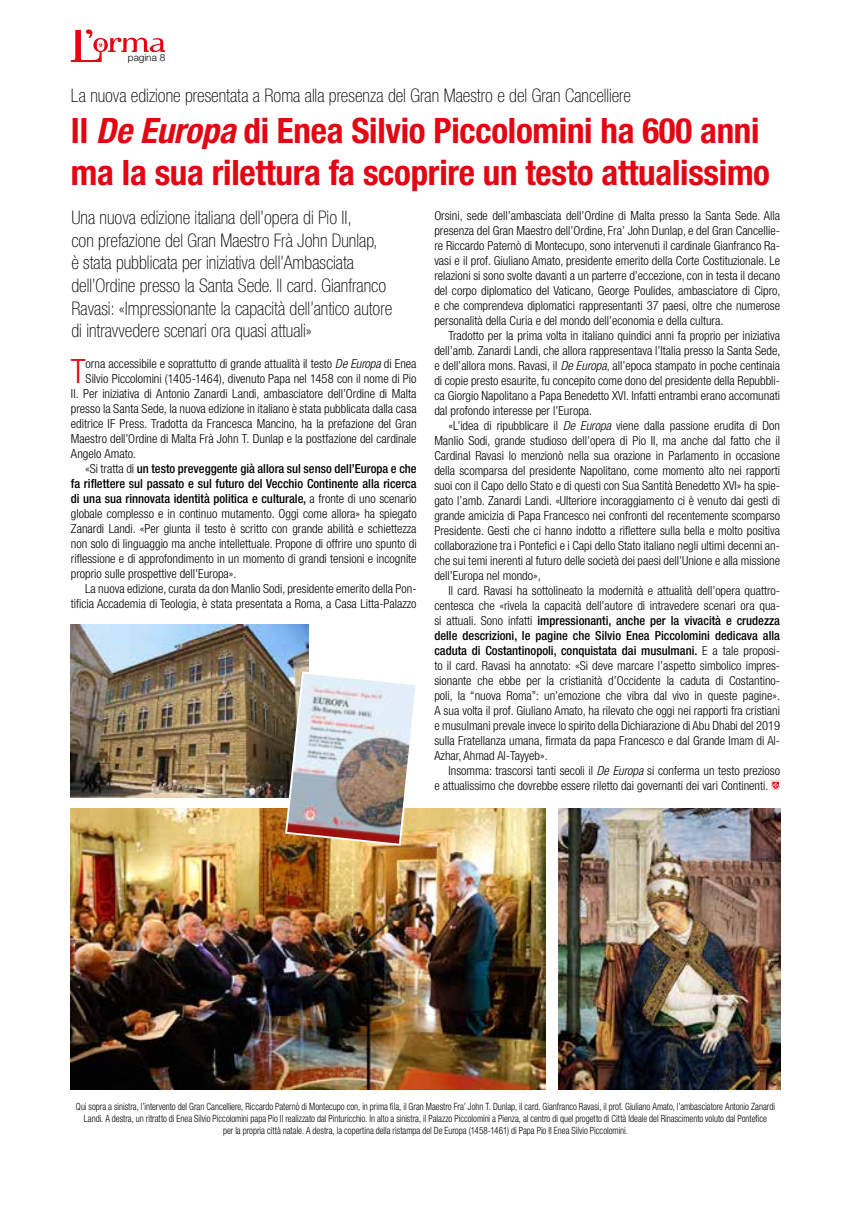
<style>
.page{position:relative;width:851px;height:1205px;background:#fff}
.page>*{position:absolute;margin:0;border:0;box-sizing:border-box;transform-origin:0 0}
.t1{font:700 condensed 35px/41.2px "Helvetica Neue LT Std";letter-spacing:-.01em;color:#e30613}
.t2{font:300 condensed 33.5px "Helvetica Neue LT Std";color:#e30613}
.t3{font:100 condensed 18.75px/22.5px "Helvetica Neue LT Std";color:#000}
.t4{font:300 condensed 12.5px/15px "Helvetica Neue LT Std";color:#000;text-align:justify}
.t5{font:500 condensed 12.5px "Helvetica Neue LT Std";color:#000}
.t6{font:300 condensed 10px/12px "Helvetica Neue LT Std";color:#000;text-align:center;scale:.9 1}
.t7{font:300 10px "Helvetica Neue LT Std";color:#000}
.s1{font-style:italic}
.s2{font-weight:500}
.s3{font-weight:300}
</style>
<div class="page">
<svg style="left:71px;top:29px;width:94px;height:33px"></svg>
<svg style="left:771px;top:781px;width:9px;height:9px"></svg>
<img style="left:71px;top:808px;width:474px;height:281px">
<img style="left:558px;top:808px;width:222px;height:281px">
<img style="left:71px;top:625px;width:237px;height:172px">
<img style="left:284px;top:670px;width:134px;height:177px">
<p class="t7" style="left:128px;top:52px;width:39px">pagina 8</p>
<h3 class="t3" style="left:71px;top:84px;width:561px">La nuova edizione presentata a Roma alla presenza del Gran Maestro e del Gran Cancelliere</h3>
<h1 class="t1" style="left:71px;top:110px;width:700px">Il <span class="s1">De Europa</span> di Enea Silvio Piccolomini ha 600 anni ma la sua rilettura fa scoprire un testo attualissimo</h1>
<p class="t3" style="left:71px;top:206px;width:322px">Una nuova edizione italiana dell’opera di Pio II,<br>con prefazione del Gran Maestro Frà John Dunlap,<br>è stata pubblicata per iniziativa dell’Ambasciata dell’Ordine presso la Santa Sede. Il card. Gianfranco Ravasi: «Impressionante la capacità dell’antico autore di intravvedere scenari ora quasi attuali»</p>
<p class="t4" style="left:434px;top:208px;width:347px">Orsini, sede dell’ambasciata dell’Ordine di Malta presso la Santa Sede. Alla presenza del Gran Maestro dell’Ordine, Fra’ John Dunlap, e del Gran Cancellie&shy;re Riccardo Paternò di Montecupo, sono intervenuti il cardinale Gianfranco Ra&shy;vasi e il prof. Giuliano Amato, presidente emerito della Corte Costituzionale. Le relazioni si sono svolte davanti a un parterre d’eccezione, con in testa il decano del corpo diplomatico del Vaticano, George Poulides, ambasciatore di Cipro, e che comprendeva diplomatici rappresentanti 37 paesi, oltre che numerose personalità della Curia e del mondo dell’economia e della cultura.</p>
<p class="t4" style="left:434px;top:328px;width:347px;text-indent:14px">Tradotto per la prima volta in italiano quindici anni fa proprio per iniziativa dell’amb. Zanardi Landi, che allora rappresentava l’Italia presso la Santa Sede, e dell’allora mons. Ravasi, il <span class="s1">De Europa</span>, all’epoca stampato in poche centinaia di copie presto esaurite, fu concepito come dono del presidente della Repubbli&shy;ca Giorgio Napolitano a Papa Benedetto XVI. Infatti entrambi erano accomunati dal profondo interesse per l’Europa.</p>
<p class="t4" style="left:434px;top:418px;width:347px;text-indent:14px">«L’idea di ripubblicare il <span class="s1">De Europa</span> viene dalla passione erudita di Don Manlio Sodi, grande studioso dell’opera di Pio II, ma anche dal fatto che il Cardinal Ravasi lo menzionò nella sua orazione in Parlamento in occasione della scomparsa del presidente Napolitano, come momento alto nei rapporti suoi con il Capo dello Stato e di questi con Sua Santità Benedetto XVI» ha spie&shy;gato l’amb. Zanardi Landi. «Ulteriore incoraggiamento ci è venuto dai gesti di grande amicizia di Papa Francesco nei confronti del recentemente scomparso Presidente. Gesti che ci hanno indotto a riflettere sulla bella e molto positiva collaborazione tra i Pontefici e i Capi dello Stato italiano negli ultimi decenni an&shy;che sui temi inerenti al futuro delle società dei paesi dell’Unione e alla missione dell’Europa nel mondo»,</p>
<p class="t4" style="left:434px;top:583px;width:347px;text-indent:14px">Il card. Ravasi ha sottolineato la modernità e attualità dell’opera quattro&shy;centesca che «rivela la capacità dell’autore di intravedere scenari ora qua&shy;si attuali. Sono infatti <span class="s2">impressionanti, anche per la vivacità e crudezza delle descrizioni, le pagine che Silvio Enea Piccolomini dedicava alla caduta di Costantinopoli, conquistata dai musulmani.</span> E a tale proposi&shy;to il card. Ravasi ha annotato: «Si deve marcare l’aspetto simbolico impres&shy;sionante che ebbe per la cristianità d’Occidente la caduta di Costantino&shy;poli, la “nuova Roma”: un’emozione che vibra dal vivo in queste pagine».<br>A sua volta il prof. Giuliano Amato, ha rilevato che oggi nei rapporti fra cristiani e musulmani prevale invece lo spirito della Dichiarazione di Abu Dhabi del 2019 sulla Fratellanza umana, firmata da papa Francesco e dal Grande Imam di Al-Azhar, Ahmad Al-Tayyeb».</p>
<p class="t4" style="left:434px;top:763px;width:347px;text-indent:14px">Insomma: trascorsi tanti secoli il <span class="s1">De Europa</span> si conferma un testo prezioso e attualissimo che dovrebbe essere riletto dai governanti dei vari Continenti.</p>
<h2 class="t2" style="left:71px;top:352px;width:16px">T</h2>
<p class="t4" style="left:86px;top:356px;width:332px">orna accessibile e soprattutto di grande attualità il testo <span class="s1">De Europa</span> di Enea</p>
<p class="t4" style="left:86px;top:371px;width:332px">Silvio Piccolomini (1405-1464), divenuto Papa nel 1458 con il nome di Pio</p>
<p class="t4" style="left:71px;top:386px;width:347px">II. Per iniziativa di Antonio Zanardi Landi, ambasciatore dell’Ordine di Malta</p>
<p class="t4" style="left:71px;top:401px;width:347px">presso la Santa Sede, la nuova edizione in italiano è stata pubblicata dalla casa</p>
<p class="t4" style="left:71px;top:416px;width:347px">editrice IF Press. Tradotta da Francesca Mancino, ha la prefazione del Gran</p>
<p class="t4" style="left:71px;top:431px;width:347px">Maestro dell’Ordine di Malta Frà John T. Dunlap e la postfazione del cardinale</p>
<p class="t4" style="left:71px;top:446px;width:66px">Angelo Amato.</p>
<p class="t5" style="left:85px;top:461px;width:333px"><span class="s3">«Si tratta di</span> un testo preveggente già allora sul senso dell’Europa e che</p>
<p class="t5" style="left:71px;top:476px;width:347px">fa riflettere sul passato e sul futuro del Vecchio Continente alla ricerca</p>
<p class="t5" style="left:71px;top:491px;width:347px">di una sua rinnovata identità politica e culturale, <span class="s3">a fronte di uno scenario</span></p>
<p class="t4" style="left:71px;top:506px;width:347px">globale complesso e in continuo mutamento. Oggi come allora» ha spiegato</p>
<p class="t4" style="left:71px;top:521px;width:347px">Zanardi Landi. «Per giunta il testo è scritto con grande abilità e schiettezza</p>
<p class="t4" style="left:71px;top:536px;width:347px">non solo di linguaggio ma anche intellettuale. Propone di offrire uno spunto di</p>
<p class="t4" style="left:71px;top:551px;width:347px">riflessione e di approfondimento in un momento di grandi tensioni e incognite</p>
<p class="t4" style="left:71px;top:566px;width:167px">proprio sulle prospettive dell’Europa».</p>
<p class="t4" style="left:85px;top:581px;width:333px">La nuova edizione, curata da don Manlio Sodi, presidente emerito della Pon-</p>
<p class="t4" style="left:71px;top:596px;width:347px">tificia Accademia di Teologia, è stata presentata a Roma, a Casa Litta-Palazzo</p>
<p class="t6" style="left:76px;top:1100px;width:778px">Qui sopra a sinistra, l’intervento del Gran Cancelliere, Riccardo Paternò di Montecupo con, in prima fila, il Gran Maestro Fra’ John T. Dunlap, il card. Gianfranco Ravasi, il prof. Giuliano Amato, l’ambasciatore Antonio Zanardi<br>Landi. A destra, un ritratto di Enea Silvio Piccolomini papa Pio II realizzato dal Pinturicchio. In alto a sinistra, il Palazzo Piccolomini a Pienza, al centro di quel progetto di Città Ideale del Rinascimento voluto dal Pontefice<br>per la propria città natale. A destra, la copertina della ristampa del De Europa (1458-1461) di Papa Pio II Enea Silvio Piccolomini.</p>
</div>
